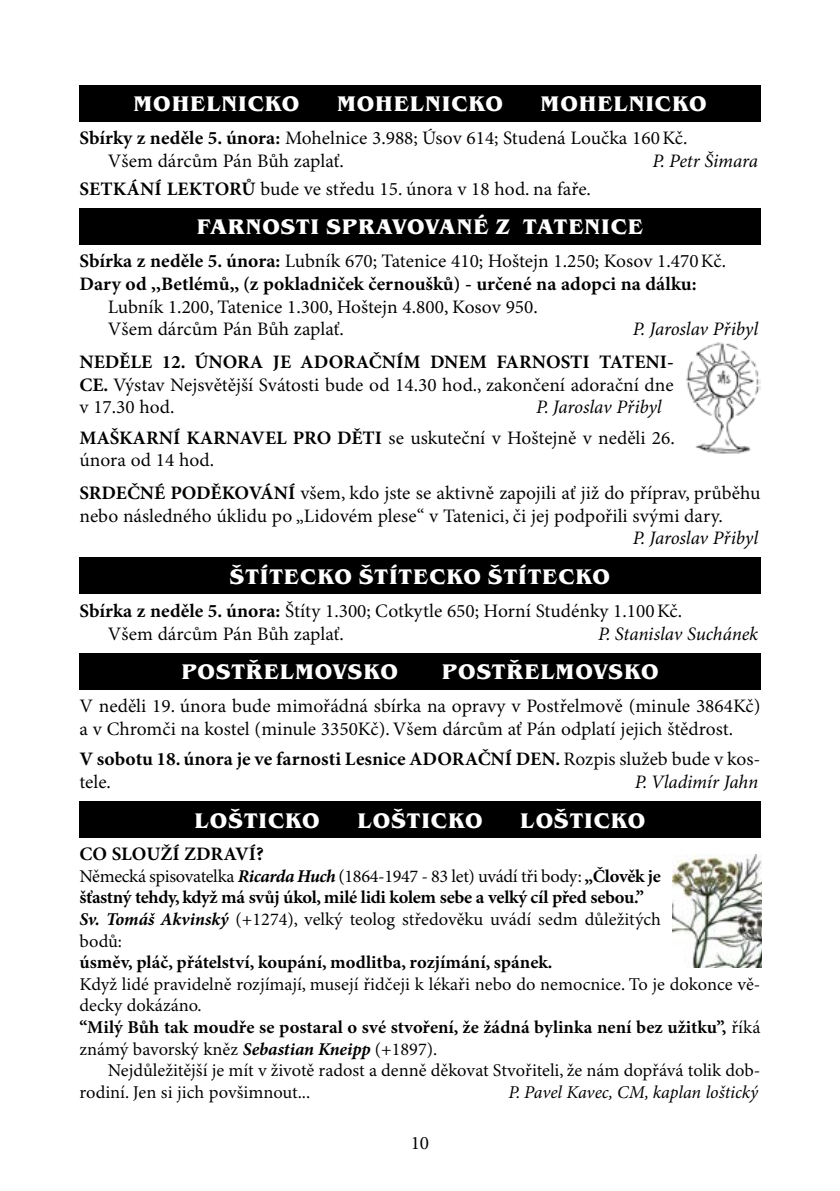
<style>
.page{position:relative;width:840px;height:1191px;background:#fff}
.page>*{position:absolute;margin:0;border:0;box-sizing:border-box;transform-origin:0 0}
.t1{font:700 21.8px "Benguiat Itc TOT";letter-spacing:.045em;color:#fff}
.t2{font:19px/22.8px "Minion Pro";color:#000}
.t3{font:700 19px/22.8px "Minion Pro";color:#000}
.t4{font:italic 19px "Minion Pro";letter-spacing:-.01em;color:#000}
.t5{font:18px/21.6px "Minion Pro";color:#000}
.t6{font:700 18px "Minion Pro";color:#000}
.t7{font:italic 18px "Minion Pro";letter-spacing:-.01em;color:#000}
.s1{font-weight:700}
.s2{font-weight:400}
.s3{font-weight:700;font-style:italic}
</style>
<div class="page">
<div style="left:79px;top:85px;width:681px;height:36px;background:#000"></div>
<div style="left:79px;top:208px;width:681px;height:36px;background:#000"></div>
<div style="left:79px;top:558px;width:681px;height:36px;background:#000"></div>
<div style="left:79px;top:653px;width:681px;height:36px;background:#000"></div>
<div style="left:79px;top:801px;width:681px;height:36px;background:#000"></div>
<img style="left:686px;top:342px;width:74px;height:112px">
<img style="left:672px;top:854px;width:89px;height:113px">
<p class="t1" style="left:133px;top:91px;width:167px">MOHELNICKO</p>
<p class="t1" style="left:337px;top:91px;width:167px">MOHELNICKO</p>
<p class="t1" style="left:540px;top:91px;width:167px">MOHELNICKO</p>
<p class="t2" style="left:108px;top:127px;width:581px;text-indent:-28px"><span class="s1">Sbírky z neděle 5. února:</span> Mohelnice 3.988; Úsov 614; Studená Loučka 160Kč.<br>Všem dárcům Pán Bůh zaplať.</p>
<p class="t4" style="left:652px;top:149px;width:107px">P. Petr Šimara</p>
<p class="t2" style="left:79px;top:178px;width:512px"><span class="s1">SETKÁNÍ LEKTORů</span> bude ve středu 15. února v 18 hod. na faře.</p>
<p class="t1" style="left:197px;top:214px;width:447px">FARNOSTI SPRAVOVANÉ Z TATENICE</p>
<p class="t3" style="left:79px;top:250px;width:647px">Sbírka z neděle 5. února: <span class="s2">Lubník 670; Tatenice 410; Hoštejn 1.250; Kosov 1.470Kč.<br></span>Dary od ,,Betlémů,, (z pokladniček černoušků) - určené na adopci na dálku:</p>
<p class="t2" style="left:108px;top:296px;width:431px">Lubník 1.200, Tatenice 1.300, Hoštejn 4.800, Kosov 950.<br>Všem dárcům Pán Bůh zaplať.</p>
<p class="t4" style="left:632px;top:318px;width:127px">P. Jaroslav Přibyl</p>
<p class="t3" style="left:79px;top:351px;width:14px">NEDĚLE</p>
<p class="t3" style="left:161px;top:351px;width:234px">12. ÚNORA JE ADORAČNÍM</p>
<p class="t3" style="left:430px;top:351px;width:15px">DNEM</p>
<p class="t2" style="left:79px;top:351px;width:595px;text-align:justify;text-indent:417px"><span class="s1">FARNOSTI TATENI - CE.</span> Výstav Nejsvětější Svátosti bude od 14.30 hod., zakončení adorační dne v 17.30 hod.</p>
<p class="t4" style="left:536px;top:396px;width:127px">P. Jaroslav Přibyl</p>
<p class="t3" style="left:79px;top:426px;width:185px">MAŠKARNÍ KARNAVEL</p>
<p class="t2" style="left:292px;top:426px;width:383px"><span class="s1">PRO DĚTI</span> se uskuteční v Hoštejně v neděli 26.</p>
<p class="t2" style="left:79px;top:449px;width:136px">února od 14 hod.</p>
<p class="t3" style="left:79px;top:482px;width:117px">SRDEČNÉ PODĚ</p>
<p class="t2" style="left:79px;top:482px;width:682px;text-indent:142px"><span class="s1">KOVÁNÍ</span> všem, kdo jste se aktivně zapojili ať již do příprav, průběhu nebo následného úklidu po „Lidovém plese“ v Tatenici, či jej podpořili svými dary.</p>
<p class="t4" style="left:632px;top:527px;width:127px">P. Jaroslav Přibyl</p>
<p class="t1" style="left:230px;top:564px;width:381px">ŠTÍTECKO ŠTÍTECKO ŠTÍTECKO</p>
<p class="t2" style="left:108px;top:600px;width:575px;text-indent:-28px"><span class="s1">Sbírka z neděle 5. února:</span> Štíty 1.300; Cotkytle 650; Horní Studénky 1.100Kč.<br>Všem dárcům Pán Bůh zaplať.</p>
<p class="t4" style="left:597px;top:622px;width:161px">P. Stanislav Suchánek</p>
<p class="t1" style="left:181px;top:659px;width:218px">POSTŘELMOVSKO</p>
<p class="t1" style="left:441px;top:659px;width:218px">POSTŘELMOVSKO</p>
<p class="t2" style="left:79px;top:695px;width:682px">V neděli 19. února bude mimořádná sbírka na opravy v Postřelmově (minule 3864Kč) a v Chromči na kostel (minule 3350Kč). Všem dárcům ať Pán odplatí jejich štědrost.</p>
<p class="t3" style="left:79px;top:748px;width:450px">V sobotu 18. února je ve farnosti Lesnice ADORAČNÍ DEN</p>
<p class="t2" style="left:555px;top:748px;width:206px"><span class="s1">.</span> Rozpis služeb bude v kos-</p>
<p class="t2" style="left:79px;top:770px;width:33px">tele.</p>
<p class="t4" style="left:634px;top:770px;width:125px">P. Vladimír Jahn</p>
<p class="t1" style="left:194px;top:807px;width:127px">LOŠTICKO</p>
<p class="t1" style="left:357px;top:807px;width:127px">LOŠTICKO</p>
<p class="t1" style="left:520px;top:807px;width:127px">LOŠTICKO</p>
<p class="t3" style="left:79px;top:843px;width:186px">CO SLOUŽÍ ZDRAVÍ?</p>
<p class="t5" style="left:79px;top:865px;width:582px">Německá spisovatelka <span class="s3">Ricarda Huch</span> (1864-1947 - 83 let) uvádí tři body: <span class="s1">„Člověk je šťastný tehdy, když má svůj úkol, milé lidi kolem sebe a velký cíl před sebou.” </span><span class="s3">Sv. Tomáš Akvinský</span> (+1274), velký teolog středověku uvádí sedm důležitých bodů:</p>
<p class="t6" style="left:79px;top:951px;width:474px">úsměv, pláč, přátelství, koupání, modlitba, rozjímání, spánek.</p>
<p class="t5" style="left:79px;top:973px;width:682px">Když lidé pravidelně rozjímají, musejí řidčeji k lékaři nebo do nemocnice. To je dokonce vě&shy;decky dokázáno.<br><span class="s1">“Milý Bůh tak moudře se postaral o své stvoření, že žádná bylinka není bez užitku”,</span> říká známý bavorský kněz <span class="s3">Sebastian Kneipp</span> (+1897).</p>
<p class="t5" style="left:79px;top:1060px;width:682px;text-indent:28px">Nejdůležitější je mít v životě radost a denně děkovat Stvořiteli, že nám dopřává tolik dob&shy;rodiní. Jen si jich povšimnout...</p>
<p class="t7" style="left:508px;top:1081px;width:251px">P. Pavel Kavec, CM, kaplan loštický</p>
<p class="t2" style="left:410px;top:1132px;width:20px">10</p>
</div>
